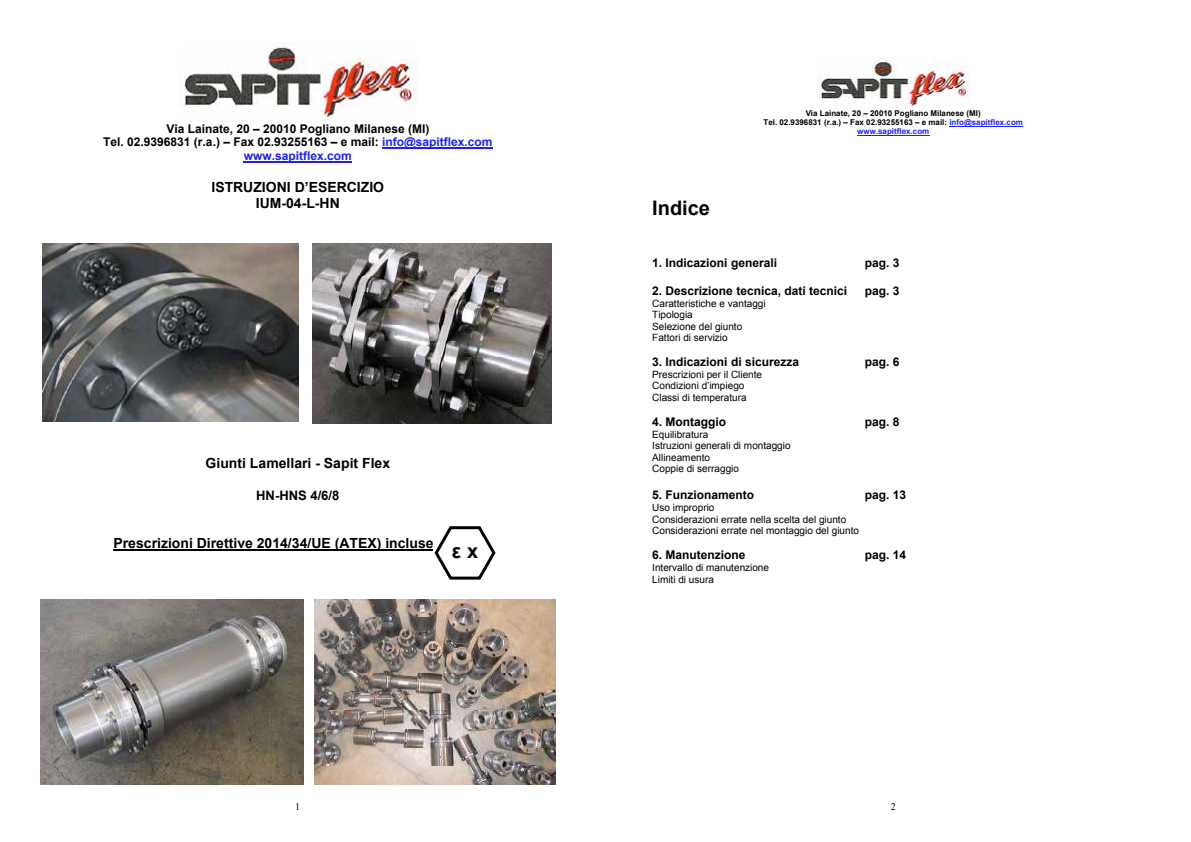
<style>
.page{position:relative;width:1191px;height:842px;background:#fff}
.page>*{position:absolute;margin:0;border:0;box-sizing:border-box;transform-origin:0 0}
.t1{font:700 20px "Arial";color:#000}
.t2{font:700 14px/16.1px "Arial";color:#000;text-align:center}
.t3{font:700 13px "Arial";color:#000}
.t4{font:700 12px/13.8px "Arial";color:#000;text-align:center}
.t5{font:10px/11.5px "Arial";color:#000}
.t6{font:10px "Times New Roman";color:#000}
.t7{font:700 8px/9.2px "Arial";color:#000;text-align:center}
.s1{color:#1922fb}
</style>
<div class="page">
<img style="left:178px;top:42px;width:239px;height:78px">
<hr style="left:382px;top:148px;width:110px;height:1px;background:#1922fb">
<hr style="left:244px;top:161px;width:108px;height:2px;background:#1922fb">
<img style="left:43px;top:243px;width:255px;height:178px">
<img style="left:312px;top:243px;width:239px;height:180px">
<hr style="left:113px;top:549px;width:320px;height:2px;background:#000">
<img style="left:40px;top:599px;width:263px;height:185px">
<img style="left:314px;top:599px;width:241px;height:186px">
<svg style="left:434px;top:526px;width:62px;height:54px"></svg>
<img style="left:817px;top:59px;width:152px;height:47px">
<hr style="left:949px;top:126px;width:74px;height:1px;background:#1922fb">
<hr style="left:857px;top:135px;width:72px;height:1px;background:#1922fb">
<p class="t4" style="left:103px;top:122px;width:391px">Via Lainate, 20 – 20010 Pogliano Milanese (MI)<br>Tel. 02.9396831 (r.a.) – Fax 02.93255163 – e mail: <span class="s1">info@sapitflex.com www.sapitflex.com</span></p>
<h2 class="t2" style="left:211px;top:179px;width:174px">ISTRUZIONI D’ESERCIZIO<br>IUM-04-L-HN</h2>
<h2 class="t2" style="left:205px;top:456px;width:186px">Giunti Lamellari - Sapit Flex</h2>
<h3 class="t3" style="left:256px;top:487px;width:85px">HN-HNS 4/6/8</h3>
<h2 class="t2" style="left:113px;top:535px;width:321px">Prescrizioni Direttive 2014/34/UE (ATEX) incluse</h2>
<h1 class="t1" style="left:452px;top:538px;width:28px">ε x</h1>
<p class="t6" style="left:295px;top:800px;width:7px">1</p>
<h1 class="t1" style="left:652px;top:194px;width:59px">Indice</h1>
<p class="t7" style="left:763px;top:109px;width:261px">Via Lainate, 20 – 20010 Pogliano Milanese (MI)<br>Tel. 02.9396831 (r.a.) – Fax 02.93255163 – e mail: <span class="s1">info@sapitflex.com www.sapitflex.com</span></p>
<p class="t4" style="left:652px;top:256px;width:126px">1. Indicazioni generali</p>
<p class="t4" style="left:864px;top:256px;width:36px">pag. 3</p>
<p class="t4" style="left:652px;top:284px;width:196px">2. Descrizione tecnica, dati tecnici</p>
<p class="t4" style="left:864px;top:284px;width:36px">pag. 3</p>
<p class="t5" style="left:652px;top:297px;width:115px">Caratteristiche e vantaggi<br>Tipologia<br>Selezione del giunto<br>Fattori di servizio</p>
<p class="t4" style="left:652px;top:355px;width:148px">3. Indicazioni di sicurezza</p>
<p class="t4" style="left:865px;top:355px;width:36px">pag. 6</p>
<p class="t5" style="left:652px;top:369px;width:111px">Prescrizioni per il Cliente<br>Condizioni d’impiego<br>Classi di temperatura</p>
<p class="t4" style="left:652px;top:415px;width:76px">4. Montaggio</p>
<p class="t4" style="left:864px;top:415px;width:36px">pag. 8</p>
<p class="t5" style="left:652px;top:428px;width:140px">Equilibratura<br>Istruzioni generali di montaggio<br>Allineamento<br>Coppie di serraggio</p>
<p class="t4" style="left:652px;top:489px;width:104px">5. Funzionamento</p>
<p class="t4" style="left:864px;top:489px;width:43px">pag. 13</p>
<p class="t5" style="left:652px;top:502px;width:208px">Uso improprio<br>Considerazioni errate nella scelta del giunto<br>Considerazioni errate nel montaggio del giunto</p>
<p class="t4" style="left:652px;top:548px;width:95px">6. Manutenzione</p>
<p class="t4" style="left:864px;top:548px;width:43px">pag. 14</p>
<p class="t5" style="left:652px;top:562px;width:118px">Intervallo di manutenzione<br>Limiti di usura</p>
<p class="t6" style="left:890px;top:800px;width:7px">2</p>
</div>
